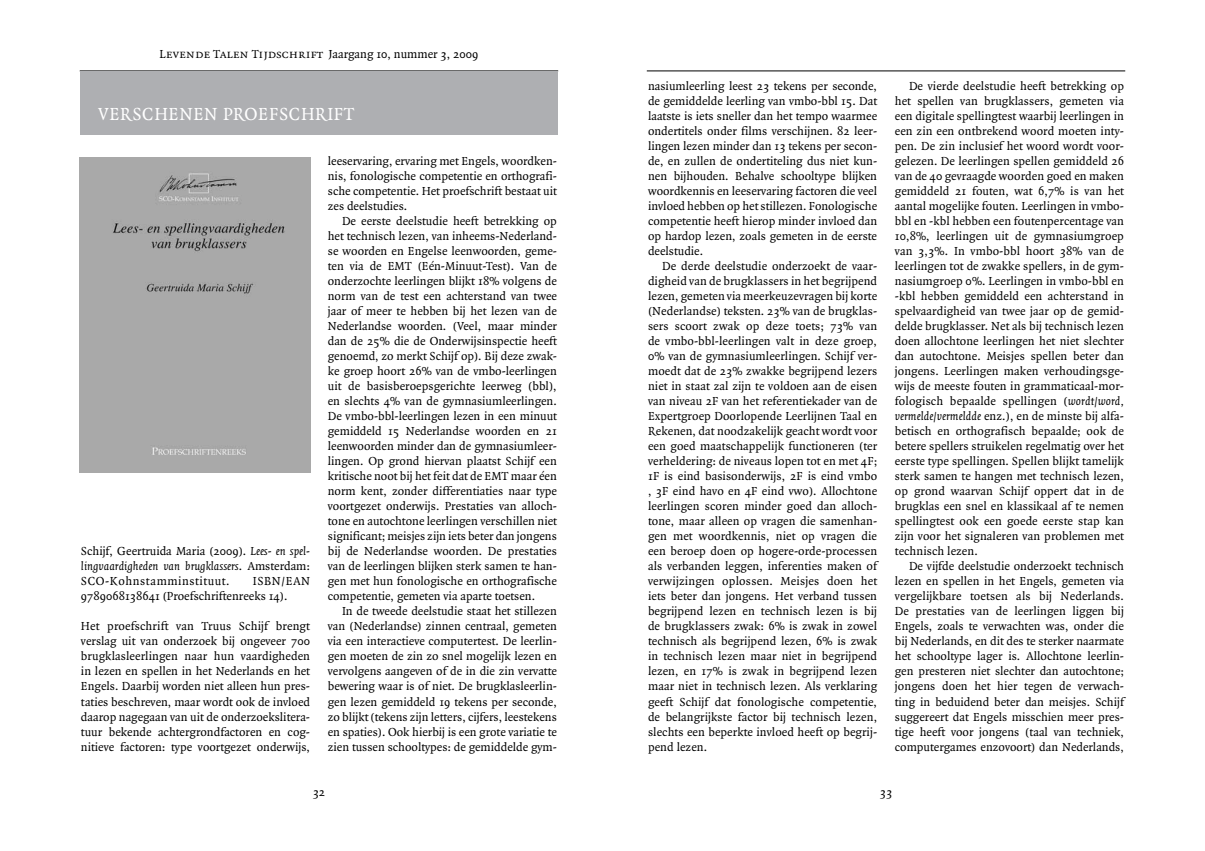
<style>
.page{position:relative;width:1205px;height:851px;background:#fff}
.page>*{position:absolute;margin:0;border:0;box-sizing:border-box;transform-origin:0 0}
.t1{font:18.75px "Quadraat";letter-spacing:.03em;color:#fff}
.t2{font:12.5px/15px "Quadraat";color:#000;text-align:justify}
.t3{font:12.5px "Quadraat Small Caps";color:#000}
.s1{font-family:"Quadraat"}
.s2{font-style:italic}
</style>
<div class="page">
<hr style="left:80px;top:71px;width:478px;height:1px;background:#000">
<hr style="left:647px;top:71px;width:478px;height:1px;background:#000">
<div style="left:80px;top:71px;width:477px;height:64px;background:#aeafb2"></div>
<div style="left:80px;top:157px;width:230px;height:315px;background:#a9a9a9"></div>
<p class="t3" style="left:160px;top:48px;width:320px">Levende Talen Tijdschrift <span class="s1">Jaargang 10, nummer 3, 2009</span></p>
<h1 class="t1" style="left:98px;top:104px;width:258px">VERSCHENEN PROEFSCHRIFT</h1>
<p class="t2" style="left:81px;top:544px;width:231px">Schijf, Geertruida Maria (2009). <span class="s2">Lees- en spel&shy;lingvaardigheden van brugklassers</span>. Amsterdam:<br>SCO-Kohnstamminstituut.</p>
<p class="t2" style="left:81px;top:574px;width:231px;text-indent:172px">ISBN/EAN<br>9789068138641 (Proefschriftenreeks 14).</p>
<p class="t2" style="left:81px;top:619px;width:231px">Het proefschrift van Truus Schijf brengt verslag uit van onderzoek bij ongeveer 700 brugklasleerlingen naar hun vaardigheden in lezen en spellen in het Nederlands en het Engels. Daarbij worden niet alleen hun pres&shy;taties beschreven, maar wordt ook de invloed daarop nagegaan van uit de onderzoekslitera&shy;tuur bekende achtergrondfactoren en cog&shy;nitieve factoren: type voortgezet onderwijs,</p>
<p class="t2" style="left:328px;top:154px;width:231px">leeservaring, ervaring met Engels, woordken&shy;nis, fonologische competentie en orthografi&shy;sche competentie. Het proefschrift bestaat uit zes deelstudies.</p>
<p class="t2" style="left:328px;top:214px;width:231px;text-indent:14px">De eerste deelstudie heeft betrekking op het technisch lezen, van inheems-Nederland&shy;se woorden en Engelse leenwoorden, geme&shy;ten via de EMT (Eén-Minuut-Test). Van de onderzochte leerlingen blijkt 18% volgens de norm van de test een achterstand van twee jaar of meer te hebben bij het lezen van de Nederlandse woorden. (Veel, maar minder dan de 25% die de Onderwijsinspectie heeft genoemd, zo merkt Schijf op). Bij deze zwak&shy;ke groep hoort 26% van de vmbo-leerlingen uit de basisberoepsgerichte leerweg (bbl), en slechts 4% van de gymnasiumleerlingen.<br>De vmbo-bbl-leerlingen lezen in een minuut gemiddeld 15 Nederlandse woorden en 21 leenwoorden minder dan de gymnasiumleer&shy;lingen. Op grond hiervan plaatst Schijf een kritische noot bij het feit dat de EMT maar éen norm kent, zonder differentiaties naar type voortgezet onderwijs. Prestaties van alloch&shy;tone en autochtone leerlingen verschillen niet significant; meisjes zijn iets beter dan jongens bij de Nederlandse woorden. De prestaties van de leerlingen blijken sterk samen te han&shy;gen met hun fonologische en orthografische competentie, gemeten via aparte toetsen.</p>
<p class="t2" style="left:328px;top:604px;width:231px;text-indent:14px">In de tweede deelstudie staat het stillezen van (Nederlandse) zinnen centraal, gemeten via een interactieve computertest. De leerlin&shy;gen moeten de zin zo snel mogelijk lezen en vervolgens aangeven of de in die zin vervatte bewering waar is of niet. De brugklasleerlin&shy;gen lezen gemiddeld 19 tekens per seconde, zo blijkt (tekens zijn letters, cijfers, leestekens en spaties). Ook hierbij is een grote variatie te zien tussen schooltypes: de gemiddelde gym-</p>
<p class="t2" style="left:648px;top:79px;width:231px">nasiumleerling leest 23 tekens per seconde, de gemiddelde leerling van vmbo-bbl 15. Dat laatste is iets sneller dan het tempo waarmee ondertitels onder films verschijnen. 82 leer&shy;lingen lezen minder dan 13 tekens per secon&shy;de, en zullen de ondertiteling dus niet kun&shy;nen bijhouden. Behalve schooltype blijken woordkennis en leeservaring factoren die veel invloed hebben op het stillezen. Fonologische competentie heeft hierop minder invloed dan op hardop lezen, zoals gemeten in de eerste deelstudie.</p>
<p class="t2" style="left:648px;top:259px;width:231px;text-indent:14px">De derde deelstudie onderzoekt de vaar&shy;digheid van de brugklassers in het begrijpend lezen, gemeten via meerkeuzevragen bij korte (Nederlandse) teksten. 23% van de brugklas&shy;sers scoort zwak op deze toets; 73% van de vmbo-bbl-leerlingen valt in deze groep, 0% van de gymnasiumleerlingen. Schijf ver&shy;moedt dat de 23% zwakke begrijpend lezers niet in staat zal zijn te voldoen aan de eisen van niveau 2F van het referentiekader van de Expertgroep Doorlopende Leerlijnen Taal en Rekenen, dat noodzakelijk geacht wordt voor een goed maatschappelijk functioneren (ter verheldering: de niveaus lopen tot en met 4F; 1F is eind basisonderwijs, 2F is eind vmbo , 3F eind havo en 4F eind vwo). Allochtone leerlingen scoren minder goed dan alloch&shy;tone, maar alleen op vragen die samenhan&shy;gen met woordkennis, niet op vragen die een beroep doen op hogere-orde-processen als verbanden leggen, inferenties maken of verwijzingen oplossen. Meisjes doen het iets beter dan jongens. Het verband tussen begrijpend lezen en technisch lezen is bij de brugklassers zwak: 6% is zwak in zowel technisch als begrijpend lezen, 6% is zwak in technisch lezen maar niet in begrijpend lezen, en 17% is zwak in begrijpend lezen maar niet in technisch lezen. Als verklaring geeft Schijf dat fonologische competentie, de belangrijkste factor bij technisch lezen, slechts een beperkte invloed heeft op begrij&shy;pend lezen.</p>
<p class="t2" style="left:895px;top:79px;width:231px;text-indent:14px">De vierde deelstudie heeft betrekking op het spellen van brugklassers, gemeten via een digitale spellingtest waarbij leerlingen in een zin een ontbrekend woord moeten inty&shy;pen. De zin inclusief het woord wordt voor&shy;gelezen. De leerlingen spellen gemiddeld 26 van de 40 gevraagde woorden goed en maken gemiddeld 21 fouten, wat 6,7% is van het aantal mogelijke fouten. Leerlingen in vmbo&shy;bbl en -kbl hebben een foutenpercentage van 10,8%, leerlingen uit de gymnasiumgroep van 3,3%. In vmbo-bbl hoort 38% van de leerlingen tot de zwakke spellers, in de gym&shy;nasiumgroep 0%. Leerlingen in vmbo-bbl en -kbl hebben gemiddeld een achterstand in spelvaardigheid van twee jaar op de gemid&shy;delde brugklasser. Net als bij technisch lezen doen allochtone leerlingen het niet slechter dan autochtone. Meisjes spellen beter dan jongens. Leerlingen maken verhoudingsge&shy;wijs de meeste fouten in grammaticaal-mor&shy;fologisch bepaalde spellingen (<span class="s2">wordt/word, vermelde/vermeldde</span> enz.), en de minste bij alfa&shy;betisch en orthografisch bepaalde; ook de betere spellers struikelen regelmatig over het eerste type spellingen. Spellen blijkt tamelijk sterk samen te hangen met technisch lezen, op grond waarvan Schijf oppert dat in de brugklas een snel en klassikaal af te nemen spellingtest ook een goede eerste stap kan zijn voor het signaleren van problemen met technisch lezen.</p>
<p class="t2" style="left:895px;top:559px;width:231px;text-indent:14px">De vijfde deelstudie onderzoekt technisch lezen en spellen in het Engels, gemeten via vergelijkbare toetsen als bij Nederlands.<br>De prestaties van de leerlingen liggen bij Engels, zoals te verwachten was, onder die bij Nederlands, en dit des te sterker naarmate het schooltype lager is. Allochtone leerlin&shy;gen presteren niet slechter dan autochtone; jongens doen het hier tegen de verwach&shy;ting in beduidend beter dan meisjes. Schijf suggereert dat Engels misschien meer pres&shy;tige heeft voor jongens (taal van techniek, computergames enzovoort) dan Nederlands,</p>
<p class="t2" style="left:313px;top:784px;width:14px">32</p>
<p class="t2" style="left:880px;top:784px;width:14px">33</p>
</div>
